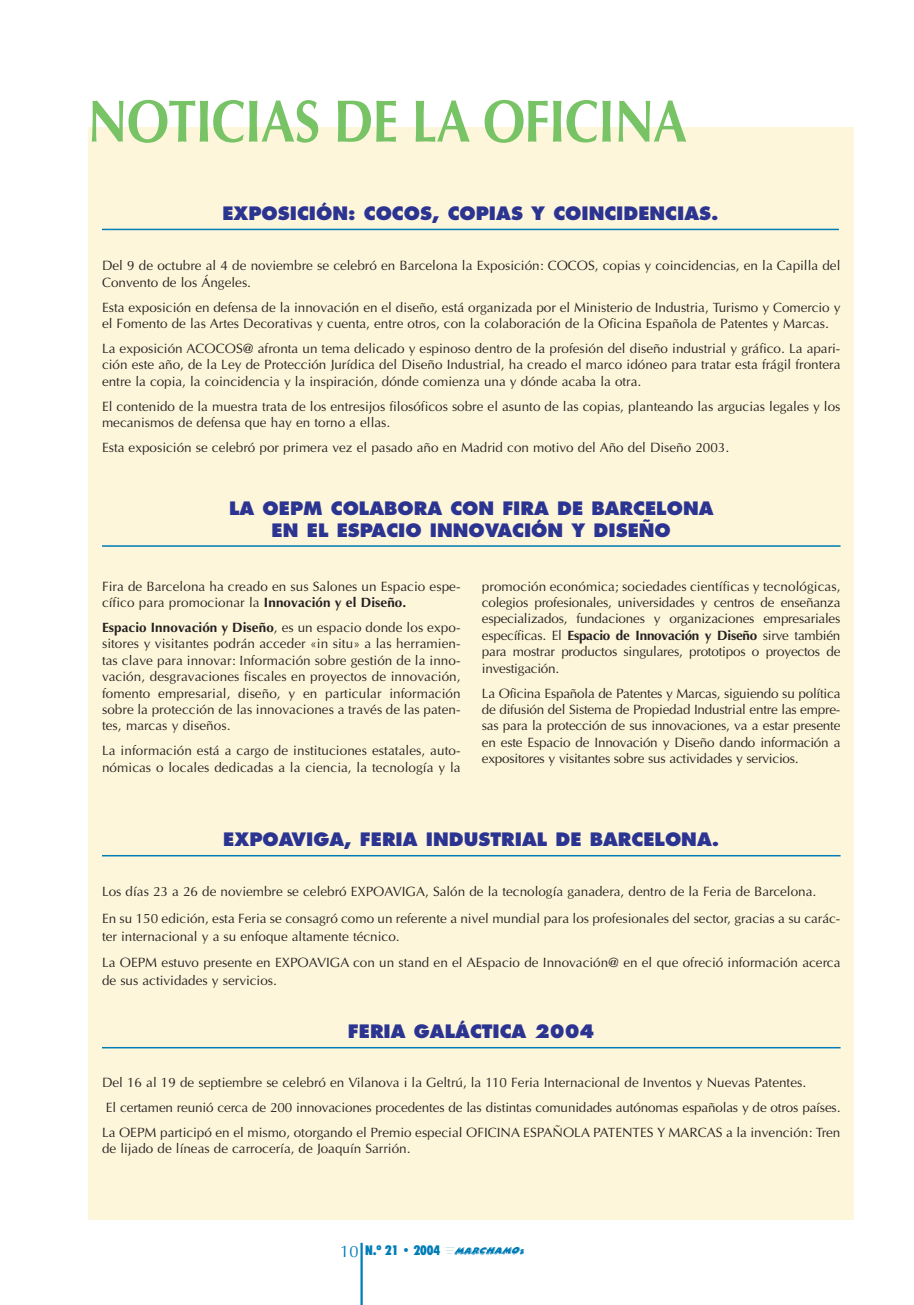
<style>
.page{position:relative;width:914px;height:1305px;background:#fff}
.page>*{position:absolute;margin:0;border:0;box-sizing:border-box;transform-origin:0 0}
.t1{font:700 60px "Optima";letter-spacing:-.015em;color:#77c366;scale:.85 1}
.t2{font:800 18px/22.2px "Futura";color:#2c3491;text-align:center}
.t3{font:13.5px/16.4px "Optima";color:#231f20}
.t4{font:900 condensed 13.5px "Futura BT";color:#007cb7}
.s1{font-weight:700}
.s2{font-family:"Optima";font-weight:400;font-stretch:normal;font-size:16.5px}
</style>
<div class="page">
<hr style="left:360px;top:1243px;width:3px;height:62px;background:#007cb7">
<img style="left:445px;top:1247px;width:80px;height:8px">
<div style="left:88px;top:128px;width:765px;height:1092px;background:#fef6da"></div>
<hr style="left:102px;top:545px;width:738px;height:2px;background:#007cb7">
<hr style="left:102px;top:855px;width:738px;height:1px;background:#007cb7">
<hr style="left:102px;top:1047px;width:738px;height:1px;background:#007cb7">
<hr style="left:102px;top:229px;width:736px;height:1px;background:#007cb7">
<h1 class="t1" style="left:88px;top:97px;width:707px">NOTICIAS DE LA OFICINA</h1>
<h2 class="t2" style="left:222px;top:204px;width:497px">EXPOSICIÓN: COCOS, COPIAS Y COINCIDENCIAS.</h2>
<p class="t3" style="left:102px;top:259px;width:740px">Del 9 de octubre al 4 de noviembre se celebró en Barcelona la Exposición: COCOS, copias y coincidencias, en la Capilla del<br>Convento de los Ángeles.</p>
<p class="t3" style="left:102px;top:300px;width:740px">Esta exposición en defensa de la innovación en el diseño, está organizada por el Ministerio de Industria, Turismo y Comercio y el Fomento de las Artes Decorativas y cuenta, entre otros, con la colaboración de la Oficina Española de Patentes y Marcas.</p>
<p class="t3" style="left:102px;top:342px;width:740px;text-align:justify">La exposición ACOCOS@ afronta un tema delicado y espinoso dentro de la profesión del diseño industrial y gráfico. La apari&shy;ción este año, de la Ley de Protección Jurídica del Diseño Industrial, ha creado el marco idóneo para tratar esta frágil frontera entre la copia, la coincidencia y la inspiración, dónde comienza una y dónde acaba la otra.</p>
<p class="t3" style="left:102px;top:399px;width:740px">El contenido de la muestra trata de los entresijos filosóficos sobre el asunto de las copias, planteando las argucias legales y los mecanismos de defensa que hay en torno a ellas.</p>
<p class="t3" style="left:102px;top:441px;width:628px">Esta exposición se celebró por primera vez el pasado año en Madrid con motivo del Año del Diseño 2003.</p>
<h2 class="t2" style="left:229px;top:498px;width:486px">LA OEPM COLABORA CON FIRA DE BARCELONA<br>EN EL ESPACIO INNOVACIÓN Y DISEÑO</h2>
<p class="t3" style="left:102px;top:579px;width:360px">Fira de Barcelona ha creado en sus Salones un Espacio espe&shy;cífico para promocionar la <span class="s1">Innovación y el Diseño.</span></p>
<p class="t3" style="left:102px;top:620px;width:360px;text-align:justify"><span class="s1">Espacio Innovación y Diseño</span>, es un espacio donde los expo&shy;sitores y visitantes podrán acceder «in situ» a las herramien&shy;tas clave para innovar: Información sobre gestión de la inno&shy;vación, desgravaciones fiscales en proyectos de innovación, fomento empresarial, diseño, y en particular información sobre la protección de las innovaciones a través de las paten&shy;tes, marcas y diseños.</p>
<p class="t3" style="left:102px;top:744px;width:360px">La información está a cargo de instituciones estatales, auto&shy;nómicas o locales dedicadas a la ciencia, la tecnología y la</p>
<p class="t3" style="left:482px;top:579px;width:360px;text-align:justify">promoción económica; sociedades científicas y tecnológicas, colegios profesionales, universidades y centros de enseñanza especializados, fundaciones y organizaciones empresariales específicas. El <span class="s1">Espacio de Innovación y Diseño</span> sirve también para mostrar productos singulares, prototipos o proyectos de investigación.</p>
<p class="t3" style="left:482px;top:686px;width:360px;text-align:justify">La Oficina Española de Patentes y Marcas, siguiendo su política de difusión del Sistema de Propiedad Industrial entre las empre&shy;sas para la protección de sus innovaciones, va a estar presente en este Espacio de Innovación y Diseño dando información a expositores y visitantes sobre sus actividades y servicios.</p>
<h2 class="t2" style="left:223px;top:830px;width:497px">EXPOAVIGA, FERIA INDUSTRIAL DE BARCELONA.</h2>
<p class="t3" style="left:102px;top:880px;width:740px;line-height:26.5px">Los días 23 a 26 de noviembre se celebró EXPOAVIGA, Salón de la tecnología ganadera, dentro de la Feria de Barcelona.<br>En su 150 edición, esta Feria se consagró como un referente a nivel mundial para los profesionales del sector, gracias a su carác-</p>
<p class="t3" style="left:102px;top:924px;width:740px;line-height:26.5px">ter internacional y a su enfoque altamente técnico.<br>La OEPM estuvo presente en EXPOAVIGA con un stand en el AEspacio de Innovación@ en el que ofreció información acerca</p>
<p class="t3" style="left:102px;top:974px;width:176px">de sus actividades y servicios.</p>
<h2 class="t2" style="left:348px;top:1022px;width:248px">FERIA GALÁCTICA 2004</h2>
<p class="t3" style="left:102px;top:1071px;width:740px;line-height:24.9px">Del 16 al 19 de septiembre se celebró en Vilanova i la Geltrú, la 110 Feria Internacional de Inventos y Nuevas Patentes.<br>El certamen reunió cerca de 200 innovaciones procedentes de las distintas comunidades autónomas españolas y de otros países.<br>La OEPM participó en el mismo, otorgando el Premio especial OFICINA ESPAÑOLA PATENTES Y MARCAS a la invención: Tren</p>
<p class="t3" style="left:102px;top:1142px;width:310px">de lijado de líneas de carrocería, de Joaquín Sarrión.</p>
<p class="t4" style="left:340px;top:1244px;width:101px"><span class="s2">10</span> N.º 21 • 2004</p>
</div>
